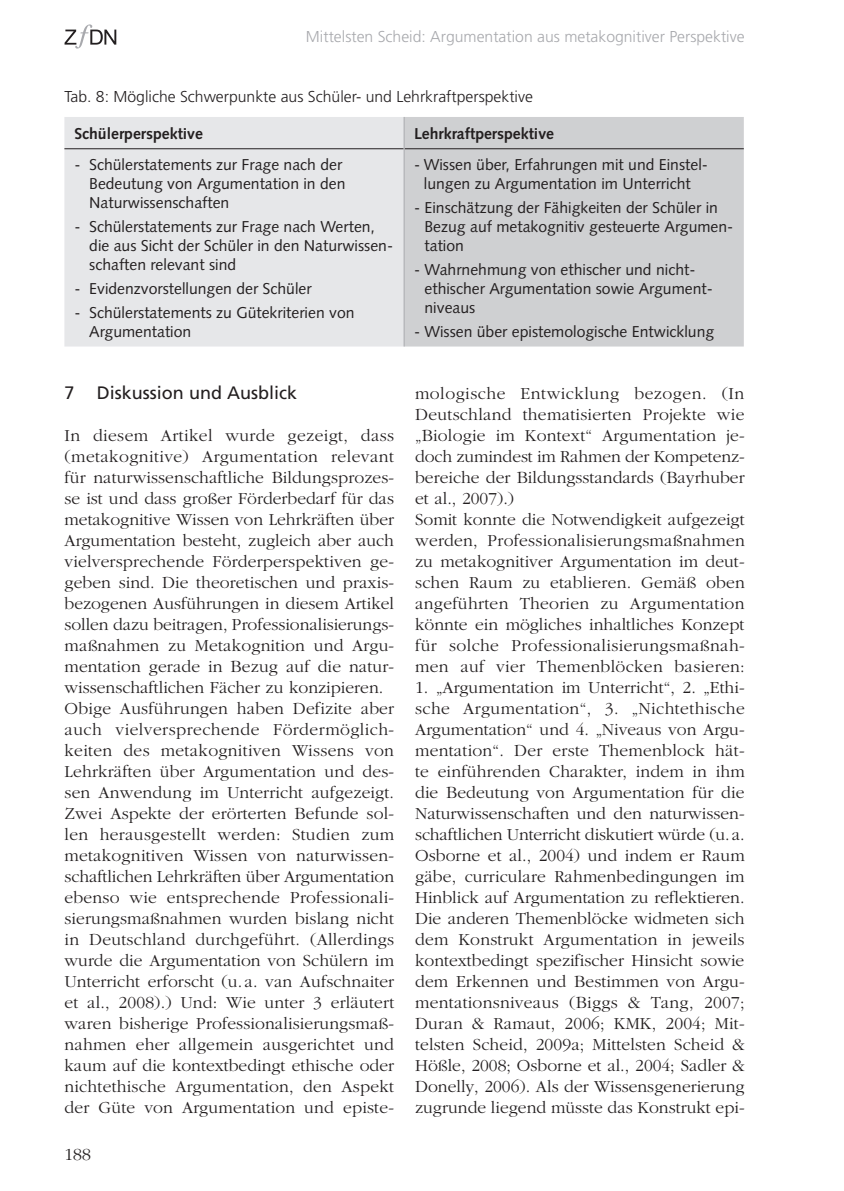
<style>
.page{position:relative;width:844px;height:1191px;background:#fff}
.page>*{position:absolute;margin:0;border:0;box-sizing:border-box;transform-origin:0 0}
.t1{font:18.03px "Frutiger LT";color:#231f20}
.t2{font:300 17.5px/21px "Garamond";letter-spacing:.01em;color:#231f20}
.t3{font:15.75px/18.9px "Syntax LT";color:#231f20}
.t4{font:300 15.75px "Frutiger LT";color:#231f20}
.t5{font:300 15.75px "Frutiger LT";color:#a8a9ad}
.t6{font:700 15.75px "Syntax LT";color:#231f20}
</style>
<div class="page">
<svg style="left:64px;top:24px;width:52px;height:25px"></svg>
<div style="left:64px;top:117px;width:339px;height:229px;background:#e6e7e9"></div>
<div style="left:404px;top:117px;width:339px;height:229px;background:#cfd0d2"></div>
<hr style="left:64px;top:148px;width:339px;height:1px;background:#231f20">
<hr style="left:404px;top:148px;width:339px;height:1px;background:#231f20">
<hr style="left:403px;top:117px;width:1px;height:32px;background:#a8a9ad">
<hr style="left:403px;top:149px;width:1px;height:197px;background:#a8a9ad">
<p class="t5" style="left:306px;top:27px;width:440px">Mittelsten Scheid: Argumentation aus metakognitiver Perspektive</p>
<p class="t4" style="left:64px;top:87px;width:470px">Tab. 8: Mögliche Schwerpunkte aus Schüler- und Lehrkraftperspektive</p>
<p class="t6" style="left:74px;top:124px;width:130px">Schülerperspektive</p>
<p class="t6" style="left:414px;top:124px;width:141px">Lehrkraftperspektive</p>
<p class="t3" style="left:89px;top:156px;width:258px;text-indent:-15px">- Schülerstatements zur Frage nach der<br>Bedeutung von Argumentation in den<br>Naturwissenschaften</p>
<p class="t3" style="left:89px;top:217px;width:305px;text-indent:-15px">- Schülerstatements zur Frage nach Werten, die aus Sicht der Schüler in den Naturwissen&shy;schaften relevant sind</p>
<p class="t3" style="left:74px;top:279px;width:239px">- Evidenzvorstellungen der Schüler</p>
<p class="t3" style="left:89px;top:303px;width:267px;text-indent:-15px">- Schülerstatements zu Gütekriterien von<br>Argumentation</p>
<p class="t3" style="left:414px;top:156px;width:295px;text-align:center">- Wissen über, Erfahrungen mit und Einstel&shy;lungen zu Argumentation im Unterricht</p>
<p class="t3" style="left:424px;top:198px;width:310px;text-indent:-11px">- Einschätzung der Fähigkeiten der Schüler in<br>Bezug auf metakognitiv gesteuerte Argumen&shy;tation</p>
<p class="t3" style="left:424px;top:260px;width:287px;text-indent:-11px">- Wahrnehmung von ethischer und nicht&shy;ethischer Argumentation sowie Argument&shy;niveaus</p>
<p class="t3" style="left:414px;top:322px;width:301px">- Wissen über epistemologische Entwicklung</p>
<p class="t1" style="left:64px;top:382px;width:234px">7 Diskussion und Ausblick</p>
<p class="t2" style="left:64px;top:425px;width:331px">In diesem Artikel wurde gezeigt, dass (metakognitive) Argumentation relevant für naturwissenschaftliche Bildungsprozes&shy;se ist und dass großer Förderbedarf für das metakognitive Wissen von Lehrkräften über Argumentation besteht, zugleich aber auch vielversprechende Förderperspektiven ge&shy;geben sind. Die theoretischen und praxis&shy;bezogenen Ausführungen in diesem Artikel sollen dazu beitragen, Professionalisierungs-- maßnahmen zu Metakognition und Argu&shy;mentation gerade in Bezug auf die natur&shy;wissenschaftlichen Fächer zu konzipieren.<br>Obige Ausführungen haben Defizite aber auch vielversprechende Fördermöglich&shy;keiten des metakognitiven Wissens von Lehrkräften über Argumentation und des&shy;sen Anwendung im Unterricht aufgezeigt.<br>Zwei Aspekte der erörterten Befunde sol&shy;len herausgestellt werden: Studien zum metakognitiven Wissen von naturwissen&shy;schaftlichen Lehrkräften über Argumentation ebenso wie entsprechende Professionali&shy;sierungsmaßnahmen wurden bislang nicht in Deutschland durchgeführt. (Allerdings wurde die Argumentation von Schülern im Unterricht erforscht (u. a. van Aufschnaiter et al., 2008).) Und: Wie unter 3 erläutert waren bisherige Professionalisierungsmaß-- nahmen eher allgemein ausgerichtet und kaum auf die kontextbedingt ethische oder nichtethische Argumentation, den Aspekt der Güte von Argumentation und episte-</p>
<p class="t2" style="left:64px;top:1143px;width:28px">188</p>
<p class="t2" style="left:415px;top:383px;width:331px">mologische Entwicklung bezogen. (In Deutschland thematisierten Projekte wie „Biologie im Kontext“ Argumentation je&shy;doch zumindest im Rahmen der Kompetenz-- bereiche der Bildungsstandards (Bayrhuber et al., 2007).)<br>Somit konnte die Notwendigkeit aufgezeigt werden, Professionalisierungsmaßnahmen zu metakognitiver Argumentation im deut&shy;schen Raum zu etablieren. Gemäß oben angeführten Theorien zu Argumentation könnte ein mögliches inhaltliches Konzept für solche Professionalisierungsmaßnah&shy;men auf vier Themenblöcken basieren:</p>
<p class="t2" style="left:415px;top:677px;width:331px;text-align:justify">1. „Argumentation im Unterricht“, 2. „Ethi&shy;sche Argumentation“, 3. „Nichtethische Argumentation“ und 4. „Niveaus von Argu&shy;mentation“. Der erste Themenblock hät&shy;te einführenden Charakter, indem in ihm die Bedeutung von Argumentation für die Naturwissenschaften und den naturwissen&shy;schaftlichen Unterricht diskutiert würde (u.a.<br>Osborne et al., 2004) und indem er Raum gäbe, curriculare Rahmenbedingungen im Hinblick auf Argumentation zu reflektieren.<br>Die anderen Themenblöcke widmeten sich dem Konstrukt Argumentation in jeweils kontextbedingt spezifischer Hinsicht sowie dem Erkennen und Bestimmen von Argu&shy;mentationsniveaus (Biggs &amp; Tang, 2007; Duran &amp; Ramaut, 2006; KMK, 2004; Mit&shy;telsten Scheid, 2009a; Mittelsten Scheid &amp; Hößle, 2008; Osborne et al., 2004; Sadler &amp; Donelly, 2006). Als der Wissensgenerierung zugrunde liegend müsste das Konstrukt epi-</p>
</div>
